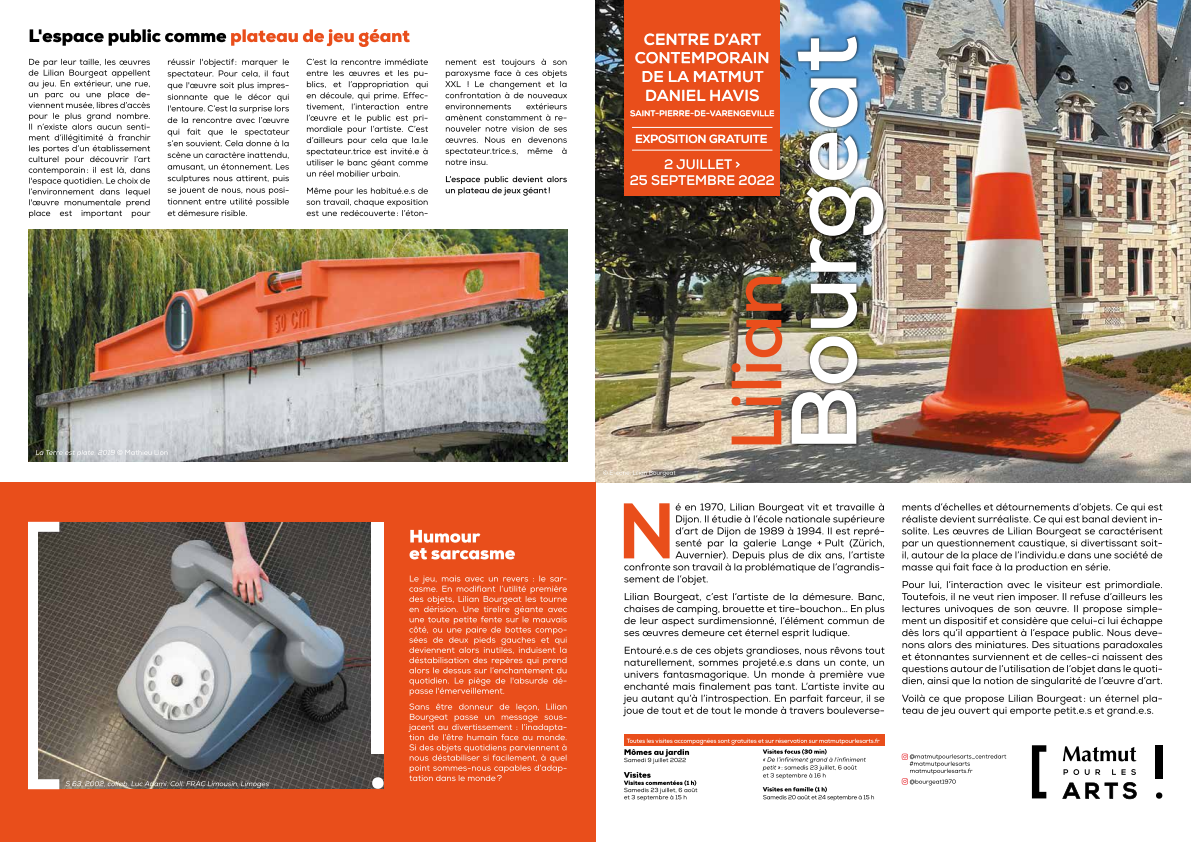
<style>
.page{position:relative;width:1191px;height:842px;background:#fff}
.page>*{position:absolute;margin:0;border:0;box-sizing:border-box;transform-origin:0 0}
.t1{font:700 15.6px/18.7px "Nexa";letter-spacing:.015em;color:#fff;text-align:center}
.t2{font:13.3px/16px "Nexa";letter-spacing:.015em;color:#fff;text-align:center}
.t3{font:700 11.6px "Nexa";letter-spacing:-.005em;color:#fff}
.t4{font:700 8.1px "Nexa";letter-spacing:.015em;color:#fff}
</style>
<div class="page">
<img style="left:596px;top:0;width:595px;height:483px">
<div style="left:624px;top:0;width:156px;height:196px;background:#e94e1b"></div>
<hr style="left:632px;top:127px;width:140px;height:1px;background:#fff">
<hr style="left:632px;top:150px;width:140px;height:1px;background:#fff">
<svg style="left:630px;top:159px;width:144px;height:26px"></svg>
<svg style="left:636px;top:134px;width:130px;height:9px"></svg>
<svg style="left:630px;top:110px;width:144px;height:6px"></svg>
<svg style="left:646px;top:89px;width:112px;height:12px"></svg>
<svg style="left:643px;top:71px;width:120px;height:11px"></svg>
<svg style="left:635px;top:52px;width:133px;height:11px"></svg>
<svg style="left:644px;top:33px;width:116px;height:12px"></svg>
<svg style="left:603px;top:470px;width:72px;height:6px"></svg>
<img style="left:730px;top:277px;width:52px;height:167px">
<div style="left:788px;top:34px;width:99px;height:413px;background:#000;opacity:.75"></div>
<img style="left:791px;top:37px;width:92px;height:407px">
<div style="left:0;top:483px;width:596px;height:359px;background:#e94e1b"></div>
<img style="left:39px;top:522px;width:344px;height:267px">
<div style="left:28px;top:522px;width:36px;height:267px;border:10px solid #fff"></div>
<svg style="left:409px;top:530px;width:106px;height:29px"></svg>
<div style="left:371px;top:522px;width:12px;height:231px;background:#fff"></div>
<svg style="left:372px;top:775px;width:11px;height:14px"></svg>
<div style="left:624px;top:735px;width:260px;height:11px;background:#e94e1b"></div>
<svg style="left:902px;top:695px;width:260px;height:22px"></svg>
<svg style="left:902px;top:581px;width:260px;height:106px"></svg>
<svg style="left:902px;top:503px;width:260px;height:70px"></svg>
<svg style="left:623px;top:646px;width:261px;height:70px"></svg>
<svg style="left:624px;top:593px;width:260px;height:45px"></svg>
<svg style="left:624px;top:503px;width:260px;height:82px"></svg>
<svg style="left:408px;top:703px;width:158px;height:78px"></svg>
<svg style="left:409px;top:575px;width:158px;height:121px"></svg>
<svg style="left:624px;top:738px;width:255px;height:63px"></svg>
<img style="left:28px;top:230px;width:539px;height:232px">
<svg style="left:36px;top:449px;width:132px;height:7px"></svg>
<svg style="left:66px;top:780px;width:203px;height:8px;background:#7e776f"></svg>
<svg style="left:168px;top:152px;width:121px;height:64px"></svg>
<svg style="left:168px;top:59px;width:121px;height:87px"></svg>
<svg style="left:29px;top:59px;width:121px;height:159px"></svg>
<svg style="left:30px;top:29px;width:380px;height:18px"></svg>
<svg style="left:306px;top:188px;width:122px;height:28px"></svg>
<svg style="left:306px;top:59px;width:122px;height:118px"></svg>
<svg style="left:446px;top:176px;width:121px;height:20px"></svg>
<svg style="left:445px;top:59px;width:122px;height:106px"></svg>
<svg style="left:1032px;top:745px;width:14px;height:53px"></svg>
<div style="left:1155px;top:745px;width:7px;height:34px;background:#000"></div>
<svg style="left:1156px;top:792px;width:6px;height:7px"></svg>
<svg style="left:1062px;top:782px;width:74px;height:17px"></svg>
<svg style="left:1063px;top:769px;width:26px;height:6px"></svg>
<svg style="left:1095px;top:769px;width:5px;height:6px"></svg>
<svg style="left:1112px;top:769px;width:13px;height:6px"></svg>
<svg style="left:1131px;top:769px;width:4px;height:6px"></svg>
<svg style="left:1062px;top:746px;width:74px;height:15px"></svg>
<svg style="left:901px;top:754px;width:105px;height:31px"></svg>
<p class="t1" style="left:635px;top:30px;width:136px">CENTRE D’ART<br>CONTEMPORAIN<br>DE LA MATMUT<br>DANIEL HAVIS</p>
<p class="t4" style="left:630px;top:108px;width:146px">SAINT-PIERRE-DE-VARENGEVILLE</p>
<p class="t3" style="left:635px;top:131px;width:134px">EXPOSITION GRATUITE</p>
<p class="t2" style="left:630px;top:156px;width:146px">2 JUILLET &gt;<br>25 SEPTEMBRE 2022</p>
</div>
